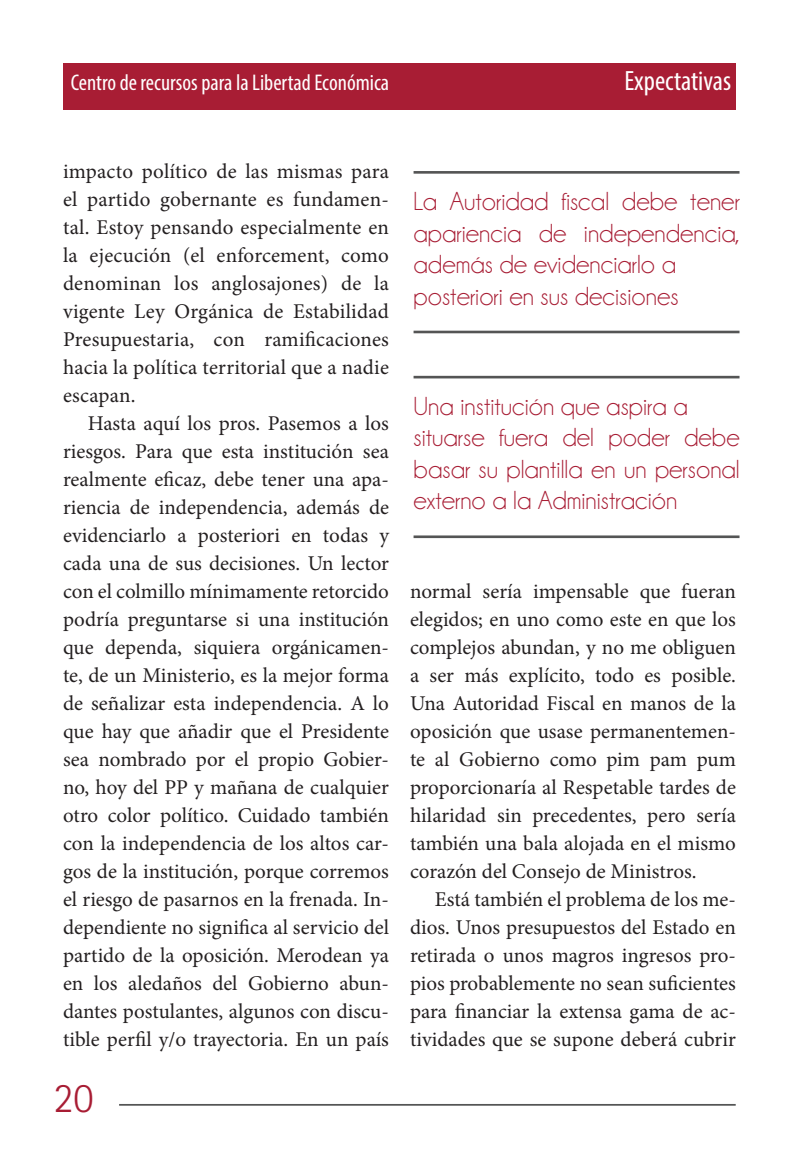
<style>
.page{position:relative;width:799px;height:1166px;background:#fff}
.page>*{position:absolute;margin:0;border:0;box-sizing:border-box;transform-origin:0 0}
.t1{font:300 42px "Rotis Sans Serif";color:#a81d34}
.t2{font:condensed 28px "Myriad Pro";color:#fff}
.t3{font:26.25px/31.5px "Champagne&Limousines";color:#a81d34;text-align:justify}
.t4{font:condensed 22.75px "Myriad Pro";color:#fff}
.t5{font:21px/28px "Minion Pro";color:#231f20;text-align:justify}
</style>
<div class="page">
<div style="left:63px;top:63px;width:673px;height:46px;background:#a81d34"></div>
<hr style="left:413px;top:171px;width:326px;height:3px;background:#545555">
<hr style="left:413px;top:331px;width:326px;height:2px;background:#545555">
<hr style="left:413px;top:376px;width:326px;height:2px;background:#545555">
<hr style="left:413px;top:535px;width:326px;height:3px;background:#545555">
<hr style="left:119px;top:1104px;width:616px;height:1px;background:#545555">
<p class="t4" style="left:71px;top:69px;width:320px">Centro de recursos para la Libertad Económica</p>
<p class="t2" style="left:624px;top:64px;width:108px">Expectativas</p>
<p class="t5" style="left:63px;top:157px;width:327px">impacto político de las mismas para el partido gobernante es fundamen&shy;tal. Estoy pensando especialmente en la ejecución (el enforcement, como denominan los anglosajones) de la vigente Ley Orgánica de Estabilidad Presupuestaria, con ramificaciones hacia la política territorial que a nadie escapan.</p>
<p class="t5" style="left:63px;top:409px;width:328px;text-indent:25px">Hasta aquí los pros. Pasemos a los riesgos. Para que esta institución sea realmente eficaz, debe tener una apa&shy;riencia de independencia, además de evidenciarlo a posteriori en todas y cada una de sus decisiones. Un lector con el colmillo mínimamente retorcido podría preguntarse si una institución que dependa, siquiera orgánicamen&shy;te, de un Ministerio, es la mejor forma de señalizar esta independencia. A lo que hay que añadir que el Presidente sea nombrado por el propio Gobier&shy;no, hoy del PP y mañana de cualquier otro color político. Cuidado también con la independencia de los altos car&shy;gos de la institución, porque corremos el riesgo de pasarnos en la frenada. In&shy;dependiente no significa al servicio del partido de la oposición. Merodean ya en los aledaños del Gobierno abun&shy;dantes postulantes, algunos con discu&shy;tible perfil y/o trayectoria. En un país</p>
<p class="t1" style="left:53px;top:1074px;width:42px">20</p>
<p class="t3" style="left:413px;top:186px;width:328px">La Autoridad fiscal debe tener apariencia de independencia, además de evidenciarlo a</p>
<p class="t3" style="left:413px;top:280px;width:267px">posteriori en sus decisiones</p>
<p class="t3" style="left:413px;top:391px;width:276px">Una institución que aspira a</p>
<p class="t3" style="left:413px;top:422px;width:328px">situarse fuera del poder debe basar su plantilla en un personal externo a la Administración</p>
<p class="t5" style="left:410px;top:577px;width:327px">normal sería impensable que fueran elegidos; en uno como este en que los complejos abundan, y no me obliguen a ser más explícito, todo es posible.<br>Una Autoridad Fiscal en manos de la oposición que usase permanentemen&shy;te al Gobierno como pim pam pum proporcionaría al Respetable tardes de hilaridad sin precedentes, pero sería también una bala alojada en el mismo corazón del Consejo de Ministros.</p>
<p class="t5" style="left:410px;top:885px;width:327px;text-indent:25px">Está también el problema de los me&shy;dios. Unos presupuestos del Estado en retirada o unos magros ingresos pro&shy;pios probablemente no sean suficientes para financiar la extensa gama de ac&shy;tividades que se supone deberá cubrir</p>
</div>
